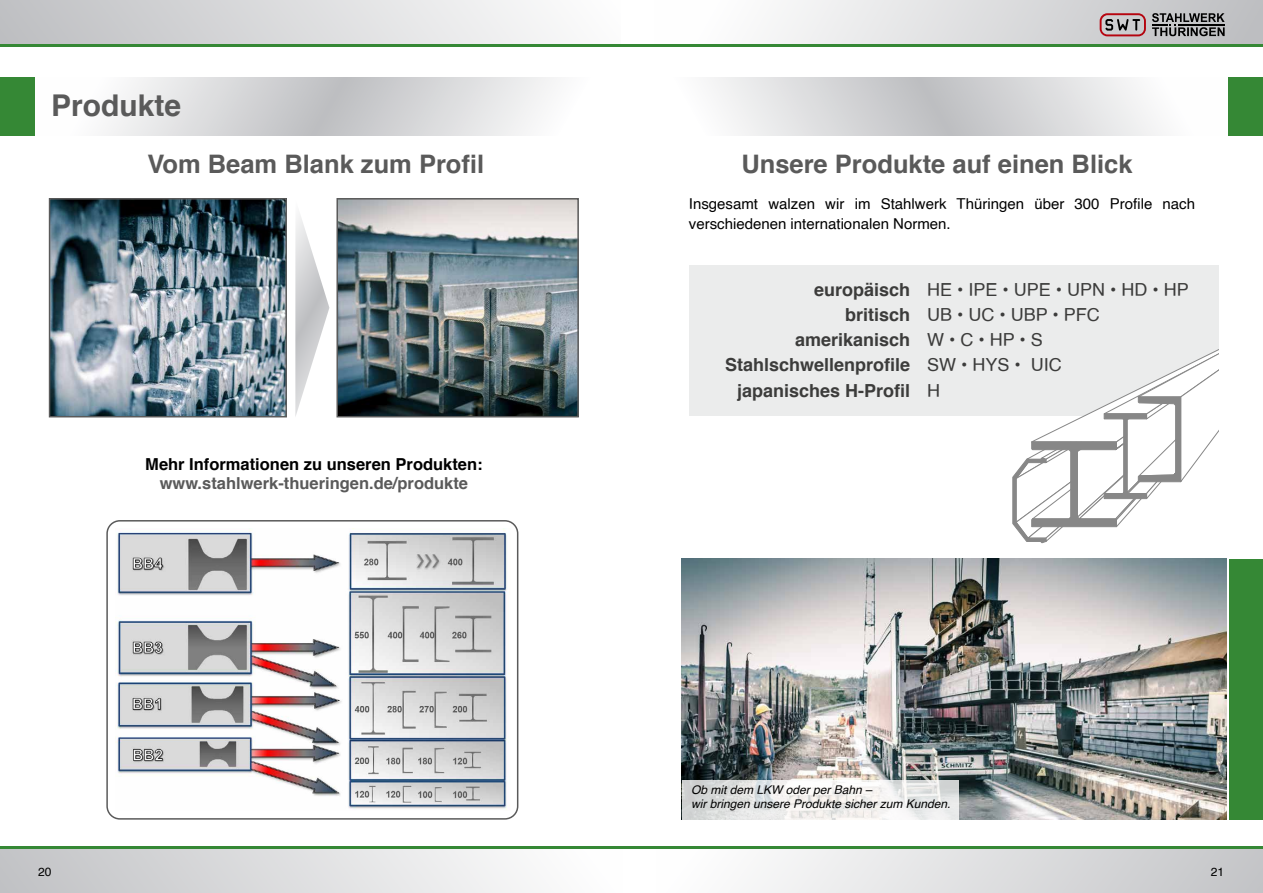
<style>
.page{position:relative;width:1263px;height:893px;background:#fff}
.page>*{position:absolute;margin:0;border:0;box-sizing:border-box;transform-origin:0 0}
.t1{font:700 30px "Helvetica";color:#5a5a5a}
.t2{font:700 25.5px "Helvetica";color:#5a5a5a}
.t3{font:700 18px/25.2px "Helvetica";color:#3c3c3b;text-align:right}
.t4{font:18px/25.2px "Helvetica";color:#3c3c3b}
.t5{font:700 16.5px "Helvetica";color:#000}
.t6{font:700 16.5px "Helvetica";color:#5a5a5a}
.t7{font:15px/19.5px "Helvetica";color:#000}
.t8{font:italic 12px/14.4px "Helvetica";color:#000}
.t9{font:12px "Helvetica";color:#000}
.s1{font-weight:700}
</style>
<div class="page">
<div style="left:0;top:848px;width:623px;height:45px;background:linear-gradient(to right,#c1c2c5,#fff)"></div>
<div style="left:656px;top:848px;width:607px;height:45px;background:linear-gradient(to right,#fff,#c4c4c7)"></div>
<hr style="left:0;top:846px;width:1263px;height:2px;background:#358835">
<div style="left:0;top:0;width:621px;height:45px;background:linear-gradient(to right,#bebfc2,#fdfdfd)"></div>
<div style="left:654px;top:0;width:609px;height:45px;background:linear-gradient(to right,#fff,#bcbcbf)"></div>
<svg style="left:1152px;top:13px;width:72px;height:23px;background:#6d6d6f"></svg>
<svg style="left:1100px;top:13px;width:46px;height:23px"></svg>
<hr style="left:0;top:45px;width:1263px;height:2px;background:#358835">
<svg style="left:34px;top:78px;width:520px;height:58px"></svg>
<div style="left:0;top:78px;width:34px;height:58px;background:#358835"></div>
<svg style="left:710px;top:78px;width:519px;height:58px"></svg>
<div style="left:1229px;top:78px;width:34px;height:58px;background:#358835"></div>
<img style="left:339px;top:201px;width:237px;height:213px">
<div style="left:336px;top:198px;width:243px;height:219px;border:2px solid #5a5a5a"></div>
<img style="left:52px;top:201px;width:232px;height:213px">
<div style="left:49px;top:198px;width:238px;height:219px;border:2px solid #5a5a5a"></div>
<svg style="left:295px;top:214px;width:34px;height:202px"></svg>
<img style="left:115px;top:529px;width:395px;height:281px">
<div style="left:106px;top:520px;width:412px;height:300px;border:2px solid #5a5a5a;border-radius:13px"></div>
<div style="left:689px;top:265px;width:530px;height:151px;background:#ebecec"></div>
<img style="left:681px;top:559px;width:545px;height:261px">
<div style="left:1229px;top:559px;width:34px;height:261px;background:#358835"></div>
<svg style="left:682px;top:780px;width:277px;height:40px"></svg>
<svg style="left:1012px;top:349px;width:207px;height:194px"></svg>
<h1 class="t1" style="left:51px;top:81px;width:132px">Produkte</h1>
<h2 class="t2" style="left:147px;top:143px;width:338px">Vom Beam Blank zum Profil</h2>
<p class="t5" style="left:145px;top:450px;width:339px">Mehr Informationen zu unseren Produkten:</p>
<p class="t6" style="left:160px;top:470px;width:310px">www.stahlwerk-thueringen.de/produkte</p>
<h2 class="t2" style="left:741px;top:143px;width:393px">Unsere Produkte auf einen Blick</h2>
<p class="t7" style="left:689px;top:195px;width:508px">Insgesamt walzen wir im Stahlwerk Thüringen über 300 Profile nach verschiedenen internationalen Normen.</p>
<p class="t3" style="left:725px;top:277px;width:187px">europäisch<br>britisch<br>amerikanisch<br>Stahlschwellenprofile japanisches H-Profil</p>
<p class="t4" style="left:927px;top:277px;width:263px">HE <span class="s1">•</span> IPE <span class="s1">•</span> UPE <span class="s1">•</span> UPN <span class="s1">•</span> HD <span class="s1">•</span> HP<br>UB <span class="s1">•</span> UC <span class="s1">•</span> UBP <span class="s1">•</span> PFC<br>W <span class="s1">•</span> C <span class="s1">•</span> HP <span class="s1">•</span> S<br>SW <span class="s1">•</span> HYS <span class="s1">•</span> UIC<br>H</p>
<p class="t8" style="left:691px;top:783px;width:261px">Ob mit dem LKW oder per Bahn –<br>wir bringen unsere Produkte sicher zum Kunden.</p>
<p class="t9" style="left:38px;top:863px;width:15px">20</p>
<p class="t9" style="left:1211px;top:863px;width:15px">21</p>
</div>
